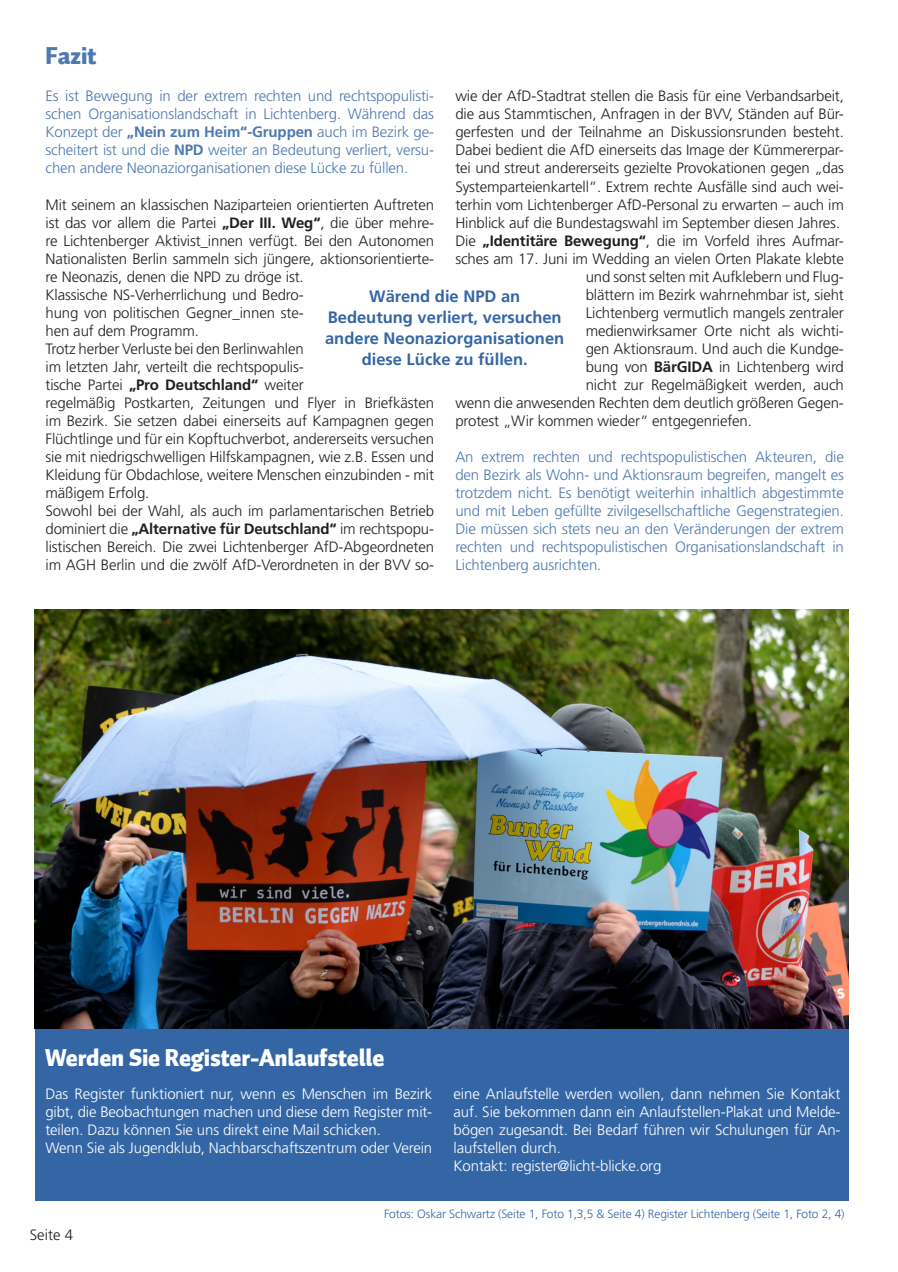
<style>
.page{position:relative;width:898px;height:1272px;background:#fff}
.page>*{position:absolute;margin:0;border:0;box-sizing:border-box;transform-origin:0 0}
.t1{font:900 24px "Auto 1";letter-spacing:-.01em;color:#fff}
.t2{font:900 24px "Auto 1";letter-spacing:-.01em;color:#4d79b1}
.t3{font:700 16.5px/21px "Frutiger";color:#3466a5;text-align:center}
.t4{font:300 15px/18px "Frutiger";letter-spacing:-.01em;color:#231f20}
.t5{font:300 15px/18px "Frutiger";letter-spacing:-.01em;color:#4d79b1;text-align:justify}
.t6{font:300 15px/18px "Frutiger";letter-spacing:-.01em;color:#fff;text-align:justify}
.t7{font:300 12px "Frutiger";letter-spacing:-.01em;color:#3466a5}
.s1{font-weight:700}
</style>
<div class="page">
<img style="left:35px;top:609px;width:812px;height:419px">
<div style="left:35px;top:1028px;width:812px;height:172px;background:#3466a5"></div>
<p class="t2" style="left:45px;top:40px;width:52px">Fazit</p>
<p class="t4" style="left:455px;top:87px;width:390px;text-align:justify">wie der AfD-Stadtrat stellen die Basis für eine Verbandsarbeit, die aus Stammtischen, Anfragen in der BVV, Ständen auf Bür&shy;gerfesten und der Teilnahme an Diskussionsrunden besteht.<br>Dabei bedient die AfD einerseits das Image der Kümmererpar&shy;tei und streut andererseits gezielte Provokationen gegen „das Systemparteienkartell“. Extrem rechte Ausfälle sind auch wei&shy;terhin vom Lichtenberger AfD-Personal zu erwarten – auch im Hinblick auf die Bundestagswahl im September diesen Jahres.</p>
<p class="t4" style="left:455px;top:231px;width:390px">Die <span class="s1">„Identitäre Bewegung“</span>, die im Vorfeld ihres Aufmar-</p>
<p class="t4" style="left:455px;top:249px;width:390px">sches am 17. Juni im Wedding an vielen Orten Plakate klebte</p>
<p class="t4" style="left:585px;top:267px;width:259px">und sonst selten mit Aufklebern und Flug-</p>
<p class="t4" style="left:585px;top:285px;width:259px">blättern im Bezirk wahrnehmbar ist, sieht</p>
<p class="t4" style="left:585px;top:303px;width:259px">Lichtenberg vermutlich mangels zentraler</p>
<p class="t4" style="left:585px;top:321px;width:259px">medienwirksamer Orte nicht als wichti-</p>
<p class="t4" style="left:585px;top:339px;width:259px">gen Aktionsraum. Und auch die Kundge-</p>
<p class="t4" style="left:585px;top:357px;width:259px">bung von <span class="s1">BärGIDA</span> in Lichtenberg wird</p>
<p class="t4" style="left:585px;top:375px;width:259px">nicht zur Regelmäßigkeit werden, auch</p>
<p class="t4" style="left:455px;top:393px;width:390px">wenn die anwesenden Rechten dem deutlich größeren Gegen-</p>
<p class="t4" style="left:455px;top:411px;width:298px">protest „Wir kommen wieder“ entgegenriefen.</p>
<p class="t5" style="left:455px;top:447px;width:390px">An extrem rechten und rechtspopulistischen Akteuren, die den Bezirk als Wohn- und Aktionsraum begreifen, mangelt es trotzdem nicht. Es benötigt weiterhin inhaltlich abgestimmte und mit Leben gefüllte zivilgesellschaftliche Gegenstrategien.<br>Die müssen sich stets neu an den Veränderungen der extrem rechten und rechtspopulistischen Organisationslandschaft in Lichtenberg ausrichten.</p>
<p class="t5" style="left:45px;top:87px;width:390px">Es ist Bewegung in der extrem rechten und rechtspopulisti&shy;schen Organisationslandschaft in Lichtenberg. Während das Konzept der <span class="s1">„Nein zum Heim“-Gruppen</span> auch im Bezirk ge&shy;scheitert ist und die <span class="s1">NPD</span> weiter an Bedeutung verliert, versu&shy;chen andere Neonaziorganisationen diese Lücke zu füllen.</p>
<p class="t4" style="left:45px;top:195px;width:390px">Mit seinem an klassischen Naziparteien orientierten Auftreten ist das vor allem die Partei <span class="s1">„Der III. Weg“</span>, die über mehre&shy;re Lichtenberger Aktivist_innen verfügt. Bei den Autonomen Nationalisten Berlin sammeln sich jüngere, aktionsorientierte&shy;re Neonazis, denen die NPD zu dröge ist.<br>Klassische NS-Verherrlichung und Bedro-<br>hung von politischen Gegner_innen ste-<br>hen auf dem Programm.</p>
<p class="t4" style="left:45px;top:339px;width:390px">Trotz herber Verluste bei den Berlinwahlen<br>im letzten Jahr, verteilt die rechtspopulis-<br>tische Partei <span class="s1">„Pro Deutschland“</span> weiter<br>regelmäßig Postkarten, Zeitungen und Flyer in Briefkästen im Bezirk. Sie setzen dabei einerseits auf Kampagnen gegen Flüchtlinge und für ein Kopftuchverbot, andererseits versuchen sie mit niedrigschwelligen Hilfskampagnen, wie z.B. Essen und Kleidung für Obdachlose, weitere Menschen einzubinden - mit mäßigem Erfolg.</p>
<p class="t4" style="left:45px;top:501px;width:390px;text-align:justify">Sowohl bei der Wahl, als auch im parlamentarischen Betrieb dominiert die <span class="s1">„Alternative für Deutschland“</span> im rechtspopu&shy;listischen Bereich. Die zwei Lichtenberger AfD-Abgeordneten im AGH Berlin und die zwölf AfD-Verordneten in der BVV so-</p>
<p class="t3" style="left:369px;top:286px;width:152px">Wärend die NPD an</p>
<p class="t3" style="left:327px;top:307px;width:235px">Bedeutung verliert, versuchen</p>
<p class="t3" style="left:325px;top:328px;width:241px">andere Neonaziorganisationen diese Lücke zu füllen.</p>
<p class="t1" style="left:45px;top:1041px;width:341px">Werden Sie Register-Anlaufstelle</p>
<p class="t6" style="left:45px;top:1084px;width:388px">Das Register funktioniert nur, wenn es Menschen im Bezirk gibt, die Beobachtungen machen und diese dem Register mit&shy;teilen. Dazu können Sie uns direkt eine Mail schicken.</p>
<p class="t6" style="left:45px;top:1138px;width:388px">Wenn Sie als Jugendklub, Nachbarschaftszentrum oder Verein</p>
<p class="t6" style="left:453px;top:1084px;width:388px">eine Anlaufstelle werden wollen, dann nehmen Sie Kontakt auf. Sie bekommen dann ein Anlaufstellen-Plakat und Melde&shy;bögen zugesandt. Bei Bedarf führen wir Schulungen für An&shy;laufstellen durch.</p>
<p class="t6" style="left:453px;top:1156px;width:209px">Kontakt: register@licht-blicke.org</p>
<p class="t7" style="left:384px;top:1207px;width:462px">Fotos: Oskar Schwartz (Seite 1, Foto 1,3,5 &amp; Seite 4) Register Lichtenberg (Seite 1, Foto 2, 4)</p>
<p class="t4" style="left:30px;top:1225px;width:45px">Seite 4</p>
</div>
